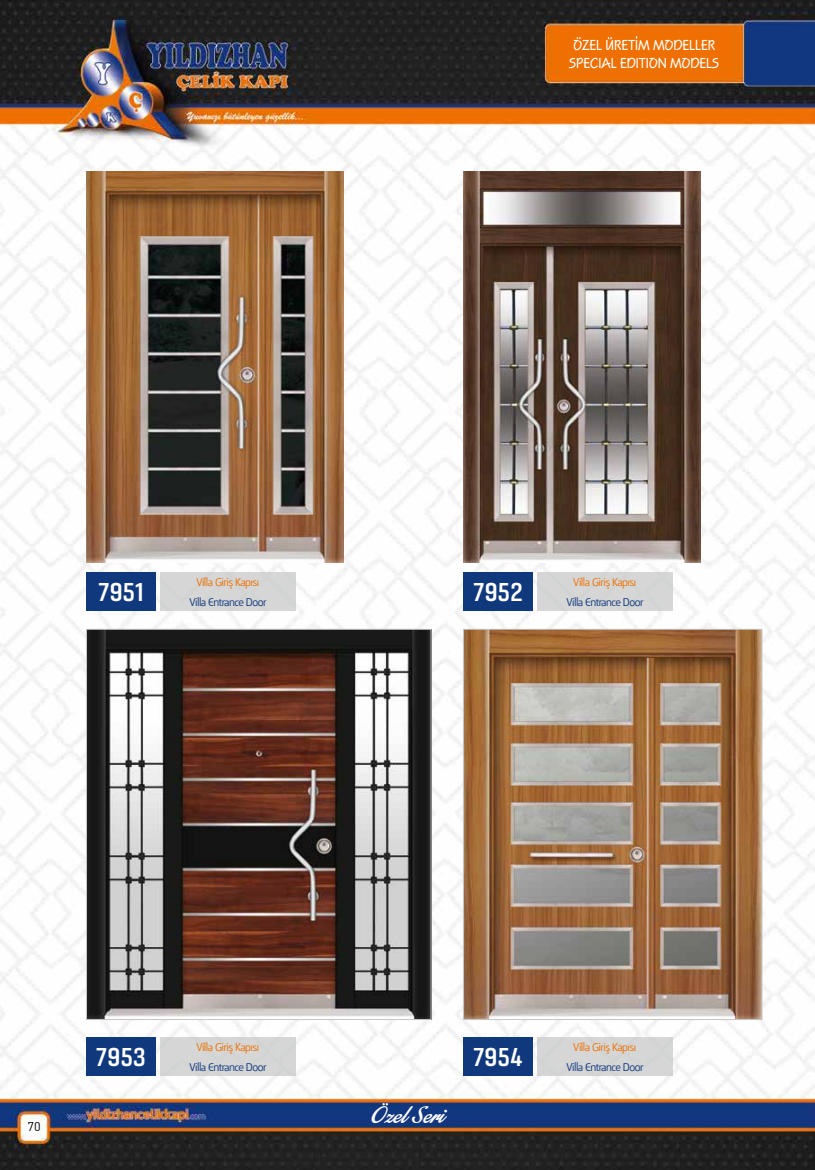
<style>
.page{position:relative;width:815px;height:1170px;background:#fff}
.page>*{position:absolute;margin:0;border:0;box-sizing:border-box;transform-origin:0 0}
.t1{font:25px "Gineso Nor Dem";letter-spacing:.015em;color:#fff}
.t2{font:25px "Stainy Personal Use Only";color:#fff}
.t3{font:15px/18px "Squire";color:#fff}
.t4{font:300 12.5px "Casiopea";letter-spacing:-.04em;color:#10387d}
.t5{font:300 12.5px "Casiopea";letter-spacing:-.04em;color:#ee7103}
.t6{font:12.5px "Adi Haus";color:#000}
</style>
<div class="page">
<img style="left:0;top:0;width:815px;height:1169px">
<img style="left:86px;top:171px;width:257px;height:391px">
<img style="left:88px;top:631px;width:341px;height:386px">
<div style="left:86px;top:629px;width:345px;height:390px;border:1px solid #c5c6c6"></div>
<img style="left:465px;top:631px;width:295px;height:386px">
<div style="left:463px;top:629px;width:299px;height:390px;border:1px solid #c5c6c6"></div>
<div style="left:86px;top:572px;width:70px;height:39px;background:#10387d"></div>
<div style="left:160px;top:572px;width:136px;height:39px;background:#d6d6d6"></div>
<div style="left:86px;top:1037px;width:70px;height:38px;background:#10387d"></div>
<div style="left:160px;top:1037px;width:136px;height:38px;background:#d6d6d6"></div>
<div style="left:463px;top:1037px;width:70px;height:38px;background:#10387d"></div>
<div style="left:537px;top:1037px;width:136px;height:38px;background:#d6d6d6"></div>
<div style="left:463px;top:572px;width:70px;height:39px;background:#10387d"></div>
<div style="left:537px;top:572px;width:136px;height:39px;background:#d6d6d6"></div>
<img style="left:463px;top:171px;width:238px;height:391px">
<p class="t3" style="left:569px;top:36px;width:152px">ÖZEL ÜRETİM MODELLER<br>SPECIAL EDITION MODELS</p>
<h1 class="t1" style="left:98px;top:576px;width:47px">7951</h1>
<p class="t5" style="left:196px;top:576px;width:65px">Villa Giriş Kapısı</p>
<p class="t4" style="left:189px;top:596px;width:79px">Villa Entrance Door</p>
<h1 class="t1" style="left:473px;top:576px;width:51px">7952</h1>
<p class="t5" style="left:573px;top:576px;width:65px">Villa Giriş Kapısı</p>
<p class="t4" style="left:566px;top:596px;width:79px">Villa Entrance Door</p>
<p class="t6" style="left:28px;top:1118px;width:15px">70</p>
<h1 class="t1" style="left:96px;top:1040px;width:51px">7953</h1>
<p class="t5" style="left:196px;top:1040px;width:65px">Villa Giriş Kapısı</p>
<p class="t4" style="left:189px;top:1060px;width:79px">Villa Entrance Door</p>
<h1 class="t2" style="left:371px;top:1101px;width:74px">Özel Seri</h1>
<h1 class="t1" style="left:473px;top:1040px;width:51px">7954</h1>
<p class="t5" style="left:573px;top:1040px;width:65px">Villa Giriş Kapısı</p>
<p class="t4" style="left:566px;top:1060px;width:79px">Villa Entrance Door</p>
</div>
